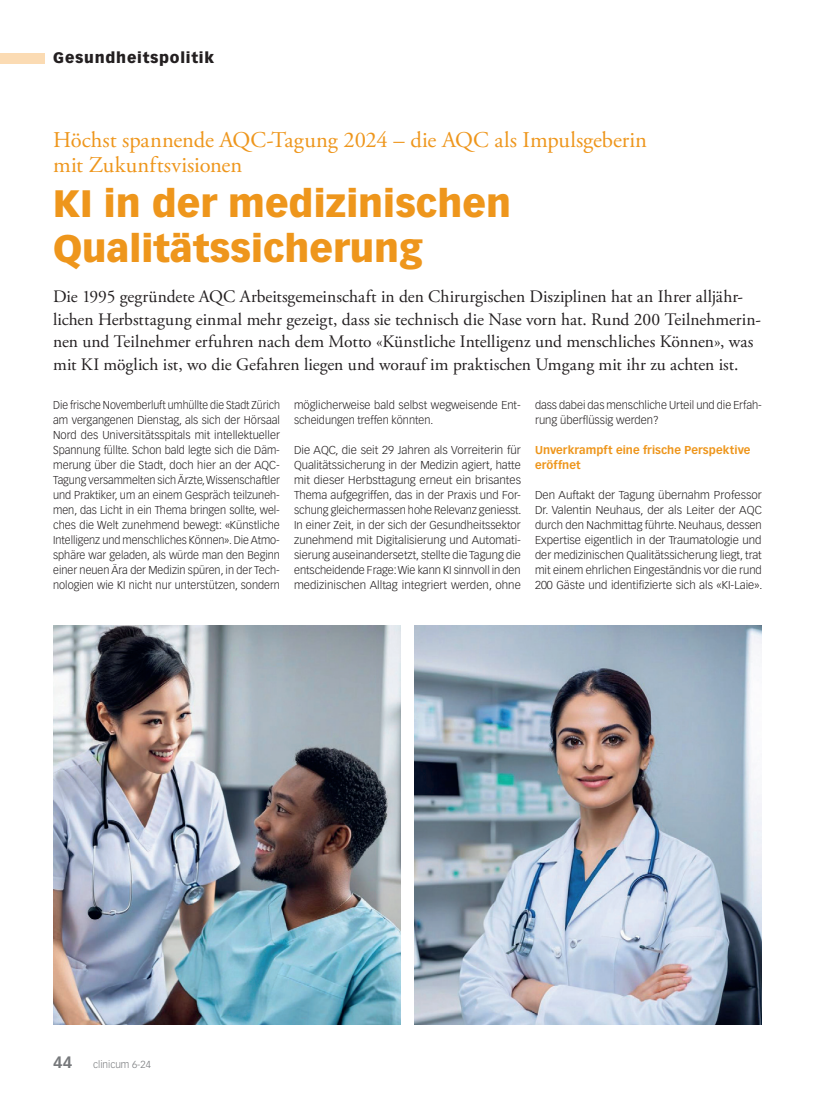
<style>
.page{position:relative;width:815px;height:1099px;background:#fff}
.page>*{position:absolute;margin:0;border:0;box-sizing:border-box;transform-origin:0 0}
.Titel_GP{font:900 37.5px/45px "Vectora LT Std";color:#ee961c}
.Obertitel_GP{font:22.5px/25px "Adobe Garamond Pro";color:#ee961c}
.Lead{font:17.5px/22.5px "Adobe Garamond Pro";color:#231f20}
.t1{font:900 15px "Vectora LT Std";letter-spacing:.05em;color:#231f20}
.Lauftext{font:300 11.25px/15px "Vectora LT Std";color:#231f20}
.Lauftext-2{font:300 11.25px/15px "Vectora LT Std";color:#231f20;text-align:justify;scale:.95 1}
.ZT_GP{font:700 11.25px/15px "Vectora LT Std";letter-spacing:.005em;color:#ee961c}
.t2{font:300 10px "Vectora LT Std";color:#76787b}
.s1{font-weight:700;font-size:16.25px}
</style>
<div class="page">
<div style="left:0;top:53px;width:45px;height:10px;background:#fbdbb3"></div>
<img style="left:53px;top:625px;width:347px;height:399px">
<img style="left:415px;top:625px;width:347px;height:399px">
<h3 class="t1" style="left:53px;top:49px;width:162px">Gesundheitspolitik</h3>
<p class="Obertitel_GP" style="left:53px;top:128px;width:595px">Höchst spannende AQC-Tagung 2024 – die AQC als Impulsgeberin mit Zukunftsvisionen</p>
<p class="Titel_GP" style="left:53px;top:180px;width:459px">KI in der medizinischen<br>Qualitätssicherung</p>
<p class="Lead" style="left:53px;top:286px;width:709px">Die 1995 gegründete AQC Arbeitsgemeinschaft in den Chirurgischen Disziplinen hat an Ihrer alljähr&shy;lichen Herbsttagung einmal mehr gezeigt, dass sie technisch die Nase vorn hat. Rund 200 Teilnehmerin&shy;nen und Teilnehmer erfuhren nach dem Motto «Künstliche Intelligenz und menschliches Können», was mit KI möglich ist, wo die Gefahren liegen und worauf im praktischen Umgang mit ihr zu achten ist.</p>
<p class="Lauftext-2" style="left:53px;top:398px;width:240px">Die frische Novemberluft umhüllte die Stadt Zürich am vergangenen Dienstag, als sich der Hörsaal Nord des Universitätsspitals mit intellektueller Spannung füllte. Schon bald legte sich die Däm&shy;merung über die Stadt, doch hier an der AQC-Tagung versammelten sich Ärzte, Wissenschaftler und Praktiker, um an einem Gespräch teilzuneh&shy;men, das Licht in ein Thema bringen sollte, wel&shy;ches die Welt zunehmend bewegt: «Künstliche Intelligenz und menschliches Können». Die Atmo&shy;sphäre war geladen, als würde man den Beginn einer neuen Ära der Medizin spüren, in der Tech&shy;nologien wie KI nicht nur unterstützen, sondern</p>
<p class="Lauftext" style="left:294px;top:398px;width:228px">möglicherweise bald selbst wegweisende Ent&shy;scheidungen treffen könnten.</p>
<p class="Lauftext" style="left:535px;top:398px;width:228px">dass dabei das menschliche Urteil und die Erfah&shy;rung überflüssig werden?</p>
<p class="ZT_GP" style="left:535px;top:443px;width:217px">Unverkrampft eine frische Perspektive eröffnet</p>
<p class="Lauftext" style="left:535px;top:488px;width:229px;text-align:justify">Den Auftakt der Tagung übernahm Professor Dr. Valentin Neuhaus, der als Leiter der AQC durch den Nachmittag führte. Neuhaus, dessen Expertise eigentlich in der Traumatologie und der medizinischen Qualitätssicherung liegt, trat mit einem ehrlichen Eingeständnis vor die rund 200 Gäste und identifizierte sich als «KI-Laie».</p>
<p class="Lauftext" style="left:294px;top:443px;width:229px;text-align:justify">Die AQC, die seit 29 Jahren als Vorreiterin für Qualitätssicherung in der Medizin agiert, hatte mit dieser Herbsttagung erneut ein brisantes Thema aufgegriffen, das in der Praxis und For&shy;schung gleichermassen hohe Relevanz geniesst.<br>In einer Zeit, in der sich der Gesundheitssektor zunehmend mit Digitalisierung und Automati&shy;sierung auseinandersetzt, stellte die Tagung die entscheidende Frage: Wie kann KI sinnvoll in den medizinischen Alltag integriert werden, ohne</p>
<p class="t2" style="left:53px;top:1058px;width:99px"><span class="s1">44</span> clinicum 6-24</p>
</div>
